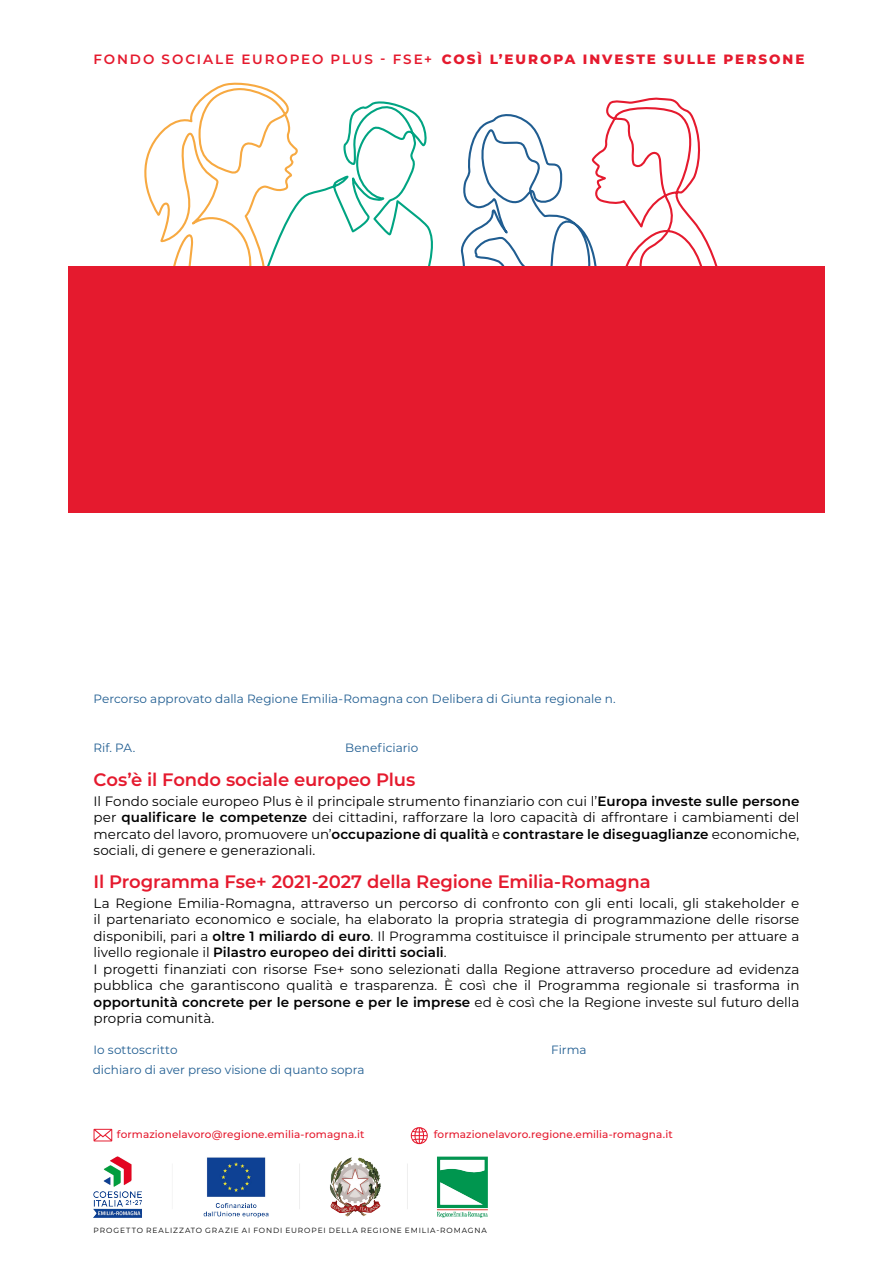
<style>
.page{position:relative;width:893px;height:1263px;background:#fff}
.page>*{position:absolute;margin:0;border:0;box-sizing:border-box;transform-origin:0 0}
.t1{font:600 18px "Montserrat";letter-spacing:-.01em;color:#e51a2e}
.t2{font:13.5px/16.5px "Montserrat";color:#000;text-align:justify}
.t3{font:800 13.5px "Montserrat";letter-spacing:.145em;color:#e51a2e}
.t4{font:12px "Montserrat";color:#205d91}
.t5{font:500 10.5px "Montserrat";letter-spacing:.01em;color:#e51a2e}
.t6{font:7.5px "Montserrat";letter-spacing:.12em;color:#000}
.s1{font-weight:600}
</style>
<div class="page">
<svg style="left:144px;top:82px;width:124px;height:184px"></svg>
<svg style="left:264px;top:89px;width:268px;height:177px"></svg>
<svg style="left:532px;top:97px;width:186px;height:169px"></svg>
<div style="left:68px;top:266px;width:757px;height:246px;background:#e51a2e"></div>
<svg style="left:94px;top:1129px;width:18px;height:12px"></svg>
<svg style="left:411px;top:1127px;width:17px;height:17px"></svg>
<img style="left:94px;top:1156px;width:393px;height:61px">
<h1 class="t3" style="left:94px;top:49px;width:712px"><span class="s1">FONDO SOCIALE EUROPEO PLUS - FSE+</span> COSÌ L’EUROPA INVESTE SULLE PERSONE</h1>
<p class="t4" style="left:94px;top:690px;width:524px">Percorso approvato dalla Regione Emilia-Romagna con Delibera di Giunta regionale n.</p>
<p class="t4" style="left:94px;top:739px;width:43px">Rif. PA.</p>
<p class="t4" style="left:345px;top:739px;width:75px">Benefciario</p>
<h2 class="t1" style="left:94px;top:767px;width:323px">Cos’è il Fondo sociale europeo Plus</h2>
<p class="t2" style="left:94px;top:792px;width:707px">Il Fondo sociale europeo Plus è il principale strumento fnanziario con cui l’<span class="s1">Europa investe sulle persone </span>per <span class="s1">qualifcare le competenze</span> dei cittadini, rafforzare la loro capacità di affrontare i cambiamenti del mercato del lavoro, promuovere un’<span class="s1">occupazione di qualità</span> e <span class="s1">contrastare le diseguaglianze</span> economiche, sociali, di genere e generazionali.</p>
<h2 class="t1" style="left:94px;top:869px;width:559px">Il Programma Fse+ 2021-2027 della Regione Emilia-Romagna</h2>
<p class="t2" style="left:94px;top:894px;width:707px;text-align:left">La Regione Emilia-Romagna, attraverso un percorso di confronto con gli enti locali, gli stakeholder e il partenariato economico e sociale, ha elaborato la propria strategia di programmazione delle risorse disponibili, pari a <span class="s1">oltre 1 miliardo di euro</span>. Il Programma costituisce il principale strumento per attuare a livello regionale il <span class="s1">Pilastro europeo dei diritti sociali</span>.<br>I progetti fnanziati con risorse Fse+ sono selezionati dalla Regione attraverso procedure ad evidenza pubblica che garantiscono qualità e trasparenza. È così che il Programma regionale si trasforma in <span class="s1">opportunità concrete per le persone e per le imprese</span> ed è così che la Regione investe sul futuro della propria comunità.</p>
<p class="t4" style="left:94px;top:1041px;width:85px">Io sottoscritto</p>
<p class="t4" style="left:551px;top:1041px;width:37px">Firma</p>
<p class="t4" style="left:93px;top:1062px;width:273px">dichiaro di aver preso visione di quanto sopra</p>
<p class="t5" style="left:117px;top:1127px;width:249px">formazionelavoro@regione.emilia-romagna.it</p>
<p class="t5" style="left:434px;top:1127px;width:240px">formazionelavoro.regione.emilia-romagna.it</p>
<p class="t6" style="left:94px;top:1225px;width:395px">PROGETTO REALIZZATO GRAZIE AI FONDI EUROPEI DELLA REGIONE EMILIA-ROMAGNA</p>
</div>
